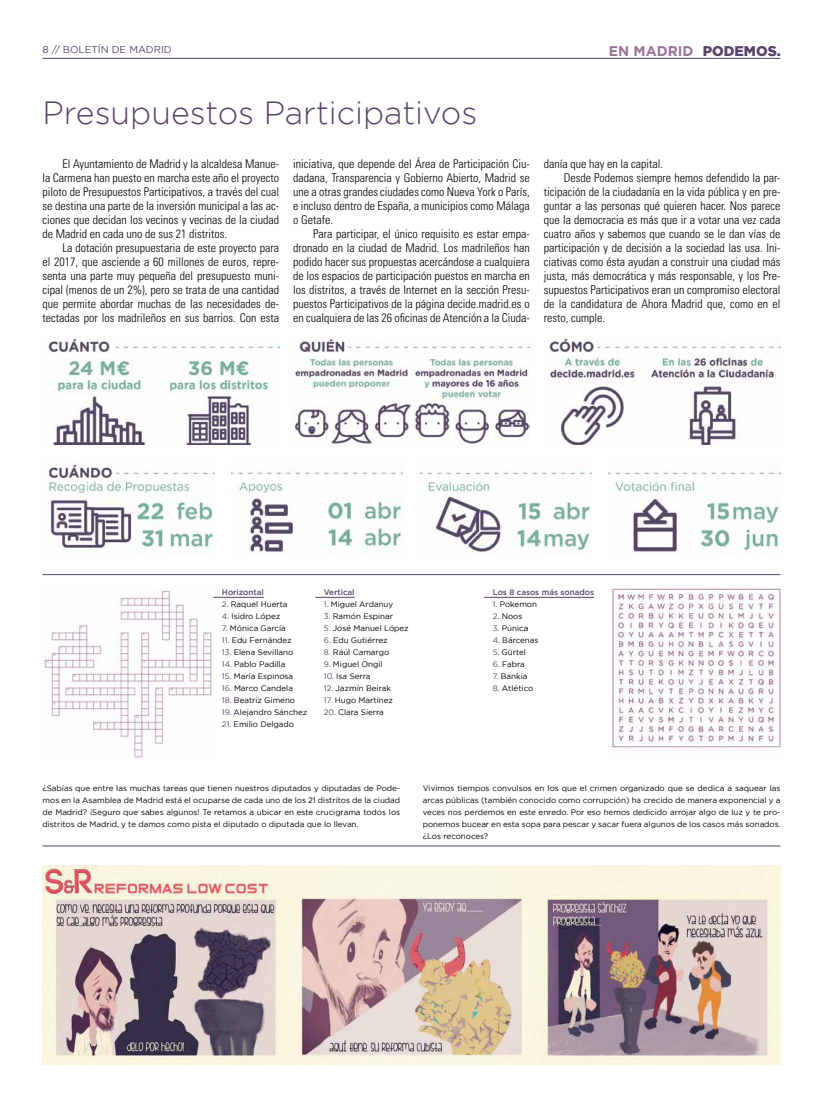
<style>
.page{position:relative;width:823px;height:1106px;background:#fff}
.page>*{position:absolute;margin:0;border:0;box-sizing:border-box;transform-origin:0 0}
.t1{font:300 32px "Gotham";color:#594469}
.t2{font:900 14px "Gotham";color:#594469}
.t3{font:700 14px "Gotham";color:#9b7397}
.t4{font:300 condensed 12px/14px "Univers LT Std";color:#000;text-align:justify}
.t5{font:10px "Gotham";color:#594469}
.t6{font:8px/12px "Gotham";color:#000;text-align:justify}
.t7{font:500 8px "Gotham";color:#594469}
.s1{color:#594469}
</style>
<div class="page">
<hr style="left:43px;top:58px;width:737px;height:1px;background:#594469">
<img style="left:43px;top:865px;width:737px;height:199px">
<img style="left:43px;top:590px;width:169px;height:169px">
<img style="left:612px;top:588px;width:168px;height:160px">
<hr style="left:213px;top:597px;width:50px;height:1px;background:#594469">
<hr style="left:315px;top:597px;width:39px;height:1px;background:#594469">
<hr style="left:484px;top:597px;width:109px;height:1px;background:#594469">
<hr style="left:43px;top:574px;width:737px;height:1px;background:#594469">
<hr style="left:43px;top:845px;width:737px;height:1px;background:#594469">
<img style="left:48px;top:462px;width:166px;height:93px">
<img style="left:48px;top:336px;width:231px;height:108px">
<img style="left:231px;top:469px;width:171px;height:85px">
<img style="left:293px;top:337px;width:236px;height:107px">
<img style="left:420px;top:469px;width:171px;height:86px">
<img style="left:549px;top:336px;width:231px;height:108px">
<img style="left:608px;top:469px;width:172px;height:86px">
<p class="t5" style="left:43px;top:43px;width:131px">8 // Boletín de Madrid</p>
<p class="t3" style="left:608px;top:42px;width:86px">EN MADRID</p>
<p class="t2" style="left:702px;top:41px;width:44px">PODEMOS</p>
<p class="t2" style="left:776px;top:41px;width:5px">.</p>
<h1 class="t1" style="left:43px;top:92px;width:436px">Presupuestos Participativos</h1>
<p class="t4" style="left:43px;top:157px;width:238px;text-indent:20px">El Ayuntamiento de Madrid y la alcaldesa Manue&shy;la Carmena han puesto en marcha este año el proyecto piloto de Presupuestos Participativos, a través del cual se destina una parte de la inversión municipal a las ac&shy;ciones que decidan los vecinos y vecinas de la ciudad de Madrid en cada uno de sus 21 distritos.</p>
<p class="t4" style="left:43px;top:241px;width:238px;text-indent:20px">La dotación presupuestaria de este proyecto para el 2017, que asciende a 60 millones de euros, repre&shy;senta una parte muy pequeña del presupuesto muni&shy;cipal (menos de un 2%), pero se trata de una cantidad que permite abordar muchas de las necesidades de&shy;tectadas por los madrileños en sus barrios. Con esta</p>
<p class="t4" style="left:293px;top:157px;width:238px">iniciativa, que depende del Área de Participación Ciu&shy;dadana, Transparencia y Gobierno Abierto, Madrid se une a otras grandes ciudades como Nueva York o París, e incluso dentro de España, a municipios como Málaga o Getafe.</p>
<p class="t4" style="left:293px;top:227px;width:238px;text-indent:20px">Para participar, el único requisito es estar empa&shy;dronado en la ciudad de Madrid. Los madrileños han podido hacer sus propuestas acercándose a cualquiera de los espacios de participación puestos en marcha en los distritos, a través de Internet en la sección Presu&shy;puestos Participativos de la página decide.madrid.es o en cualquiera de las 26 oficinas de Atención a la Ciuda-</p>
<p class="t4" style="left:543px;top:157px;width:121px">danía que hay en la capital.</p>
<p class="t4" style="left:563px;top:171px;width:218px">Desde Podemos siempre hemos defendido la par-</p>
<p class="t4" style="left:543px;top:185px;width:238px">ticipación de la ciudadanía en la vida pública y en pre-</p>
<p class="t4" style="left:543px;top:199px;width:238px">guntar a las personas qué quieren hacer. Nos parece</p>
<p class="t4" style="left:543px;top:213px;width:238px">que la democracia es más que ir a votar una vez cada</p>
<p class="t4" style="left:543px;top:227px;width:238px">cuatro años y sabemos que cuando se le dan vías de</p>
<p class="t4" style="left:543px;top:241px;width:238px">participación y de decisión a la sociedad las usa. Ini-</p>
<p class="t4" style="left:543px;top:255px;width:238px">ciativas como ésta ayudan a construir una ciudad más</p>
<p class="t4" style="left:543px;top:269px;width:238px">justa, más democrática y más responsable, y los Pre-</p>
<p class="t4" style="left:543px;top:283px;width:238px">supuestos Participativos eran un compromiso electoral</p>
<p class="t4" style="left:543px;top:297px;width:238px">de la candidatura de Ahora Madrid que, como en el</p>
<p class="t4" style="left:543px;top:311px;width:63px">resto, cumple.</p>
<p class="t7" style="left:222px;top:587px;width:43px">Horizontal</p>
<p class="t6" style="left:222px;top:598px;width:67px"><span class="s1">2.</span> Raquel H uerta</p>
<p class="t6" style="left:222px;top:610px;width:60px"><span class="s1">4.</span> Isidro López</p>
<p class="t6" style="left:222px;top:622px;width:65px"><span class="s1">7.</span> Mónica García</p>
<p class="t6" style="left:222px;top:634px;width:71px"><span class="s1">11.</span> Edu Fernández</p>
<p class="t6" style="left:222px;top:646px;width:73px"><span class="s1">13.</span> Elena Sevillano</p>
<p class="t6" style="left:222px;top:658px;width:65px"><span class="s1">14.</span> Pablo Padilla</p>
<p class="t6" style="left:222px;top:670px;width:73px"><span class="s1">15.</span> María Espinosa</p>
<p class="t6" style="left:222px;top:682px;width:72px"><span class="s1">16.</span> Marco Candela</p>
<p class="t6" style="left:222px;top:694px;width:75px"><span class="s1">18.</span> Beatriz Gimeno</p>
<p class="t6" style="left:222px;top:706px;width:87px"><span class="s1">19.</span> Alejandro Sánchez</p>
<p class="t6" style="left:222px;top:718px;width:74px"><span class="s1">21.</span> Emilio Delgado</p>
<p class="t7" style="left:323px;top:587px;width:32px">Vertical</p>
<p class="t6" style="left:323px;top:598px;width:71px"><span class="s1">1.</span> Miguel Ardanuy</p>
<p class="t6" style="left:323px;top:610px;width:71px"><span class="s1">3.</span> Ramón Espinar</p>
<p class="t6" style="left:323px;top:622px;width:86px"><span class="s1">5.</span> José Manuel López</p>
<p class="t6" style="left:323px;top:634px;width:65px"><span class="s1">6.</span> Edu Gutiérrez</p>
<p class="t6" style="left:323px;top:646px;width:67px"><span class="s1">8.</span> Raúl Camargo</p>
<p class="t6" style="left:323px;top:658px;width:60px"><span class="s1">9.</span> Miguel Ongil</p>
<p class="t6" style="left:323px;top:670px;width:48px"><span class="s1">10.</span> Isa Serra</p>
<p class="t6" style="left:323px;top:682px;width:69px"><span class="s1">12.</span> Jazmín Beirak</p>
<p class="t6" style="left:323px;top:694px;width:70px"><span class="s1">17.</span> H ugo Martínez</p>
<p class="t6" style="left:323px;top:706px;width:61px"><span class="s1">20.</span> Clara Sierra</p>
<p class="t7" style="left:492px;top:587px;width:103px">Los 8 casos más sonados</p>
<p class="t6" style="left:492px;top:598px;width:46px"><span class="s1">1.</span> Pokemon</p>
<p class="t6" style="left:492px;top:610px;width:31px"><span class="s1">2.</span> Noos</p>
<p class="t6" style="left:492px;top:622px;width:37px"><span class="s1">3.</span> Púnica</p>
<p class="t6" style="left:492px;top:634px;width:47px"><span class="s1">4.</span> Bárcenas</p>
<p class="t6" style="left:492px;top:646px;width:35px"><span class="s1">5.</span> Gürtel</p>
<p class="t6" style="left:492px;top:658px;width:33px"><span class="s1">6.</span> Fabra</p>
<p class="t6" style="left:492px;top:670px;width:36px"><span class="s1">7.</span> Bankia</p>
<p class="t6" style="left:492px;top:682px;width:42px"><span class="s1">8.</span> Atlético</p>
<p class="t6" style="left:43px;top:781px;width:359px">¿Sabías que entre las muchas tareas que tienen nuestros diputados y diputadas de Pode&shy;mos en la Asamblea de Madrid está el ocuparse de cada uno de los 21 distritos de la ciudad de Madrid? ¡Seguro que sabes algunos! Te retamos a ubicar en este crucigrama todos los distritos de Madrid, y te damos como pista el diputado o diputada que lo llevan.</p>
<p class="t6" style="left:422px;top:781px;width:359px">Vivimos tiempos convulsos en los que el crimen organizado que se dedica a saquear las arcas públicas (también conocido como corrupción) ha crecido de manera exponencial y a veces nos perdemos en este enredo. Por eso hemos dedicido arrojar algo de luz y te pro&shy;ponemos bucear en esta sopa para pescar y sacar fuera algunos de los casos más sonados. ¿Los reconoces?</p>
</div>
